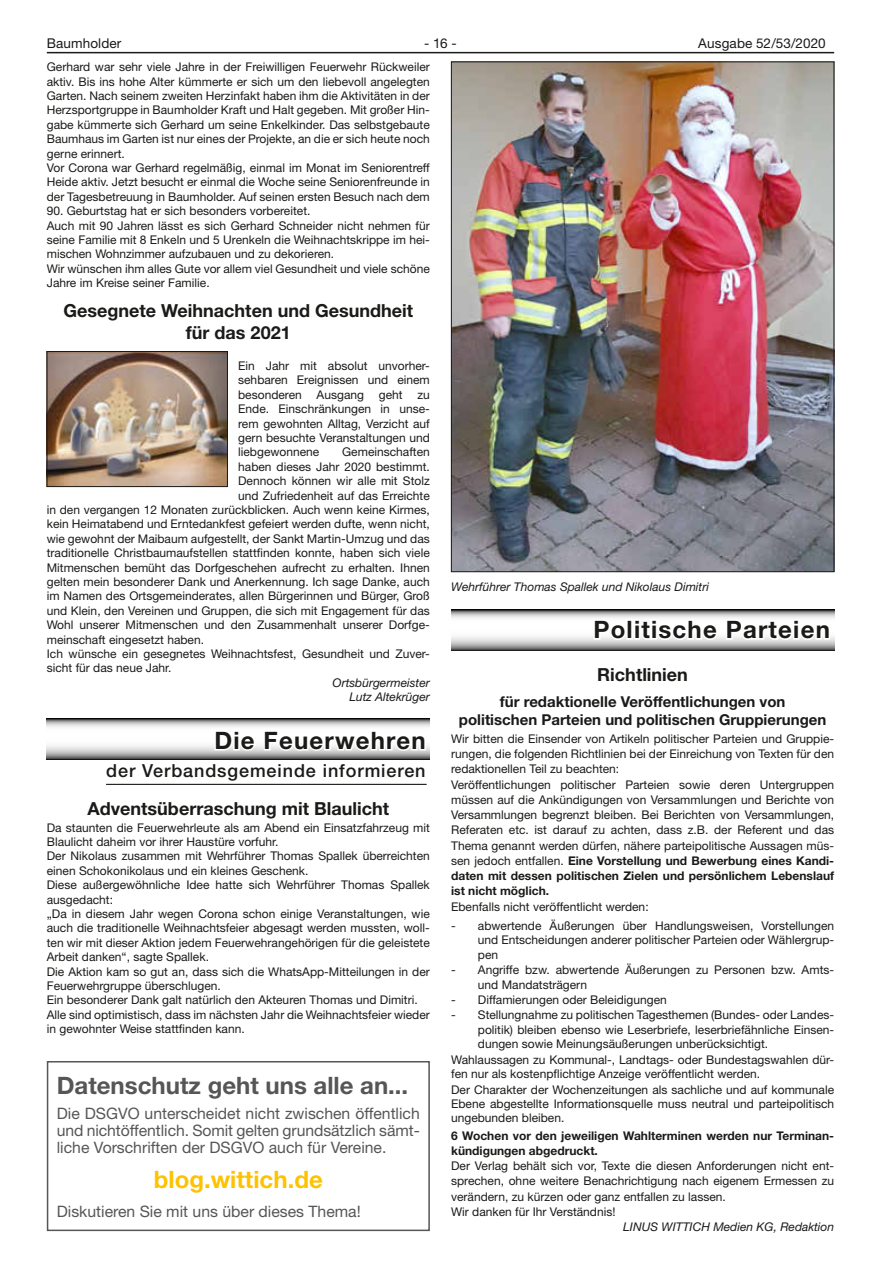
<style>
.page{position:relative;width:881px;height:1263px;background:#fff}
.page>*{position:absolute;margin:0;border:0;box-sizing:border-box;transform-origin:0 0}
.t1{font:700 24px "Helvetica Neue LT";color:#565655}
.t2{font:700 24px "Ysqwql Yyjksh Helvetica Neue";letter-spacing:.05em;color:#1a1a18}
.t3{font:700 24px "Helvetica Neue LT";color:#fdc300}
.t4{font:700 24px "Ycnsbc Yyjksh Helvetica Neue";letter-spacing:.05em;color:#1a1a18}
.t5{font:700 18px/21.6px "Helvetica Neue LT";color:#1a1a18;text-align:center}
.t6{font:500 18px "Xddfmw Dymqmn Helvetica Neue";letter-spacing:.05em;color:#1a1a18}
.t7{font:15.75px/17px "Helvetica Neue LT Roman 14";color:#565655;text-align:justify}
.t8{font:700 15px/18.9px "Helvetica Neue LT";color:#1a1a18;text-align:center}
.t9{font:13.5px "Helvetica Neue LT Roman 14";letter-spacing:.01em;color:#1a1a18}
.t10{font:12px/14.4px "Helvetica Neue LT Roman 14";color:#1a1a18}
.t11{font:700 12px/15.3px "Helvetica Neue LT";color:#1a1a18;text-align:justify}
.t12{font:italic 12px/14.4px "Helvetica Neue LT";color:#1a1a18;text-align:right}
.s1{font-family:"Helvetica Neue LT Roman 14";font-weight:400}
</style>
<div class="page">
<hr style="left:47px;top:52px;width:786px;height:1px;background:#1a1a18">
<img style="left:453px;top:64px;width:378px;height:506px">
<svg style="left:451px;top:637px;width:382px;height:13px;background:#a6a6a6"></svg>
<svg style="left:451px;top:610px;width:382px;height:8px;background:#adadad"></svg>
<svg style="left:592px;top:637px;width:35px;height:4px"></svg>
<svg style="left:638px;top:637px;width:193px;height:7px"></svg>
<img style="left:49px;top:353px;width:176px;height:132px">
<div style="left:47px;top:351px;width:180px;height:136px;border:1px solid #1a1a18"></div>
<svg style="left:47px;top:745px;width:382px;height:14px"></svg>
<svg style="left:47px;top:718px;width:382px;height:9px"></svg>
<svg style="left:106px;top:718px;width:321px;height:42px"></svg>
<hr style="left:106px;top:784px;width:320px;height:1px;background:#1a1a18">
<div style="left:47px;top:1061px;width:382px;height:170px;border:2px solid #565655"></div>
<p class="t9" style="left:47px;top:35px;width:76px">Baumholder</p>
<p class="t9" style="left:424px;top:35px;width:34px">- 16 -</p>
<p class="t9" style="left:698px;top:35px;width:129px">Ausgabe 52/53/2020</p>
<p class="t10" style="left:47px;top:60px;width:384px">Gerhard war sehr viele Jahre in der Freiwilligen Feuerwehr Rückweiler aktiv. Bis ins hohe Alter kümmerte er sich um den liebevoll angelegten Garten. Nach seinem zweiten Herzinfakt haben ihm die Aktivitäten in der Herzsportgruppe in Baumholder Kraft und Halt gegeben. Mit großer Hin&shy;gabe kümmerte sich Gerhard um seine Enkelkinder. Das selbstgebaute Baumhaus im Garten ist nur eines der Projekte, an die er sich heute noch gerne erinnert.<br>Vor Corona war Gerhard regelmäßig, einmal im Monat im Seniorentreff Heide aktiv. Jetzt besucht er einmal die Woche seine Seniorenfreunde in der Tagesbetreuung in Baumholder. Auf seinen ersten Besuch nach dem</p>
<p class="t10" style="left:47px;top:204px;width:384px">90. Geburtstag hat er sich besonders vorbereitet.<br>Auch mit 90 Jahren lässt es sich Gerhard Schneider nicht nehmen für seine Familie mit 8 Enkeln und 5 Urenkeln die Weihnachtskrippe im hei&shy;mischen Wohnzimmer aufzubauen und zu dekorieren.<br>Wir wünschen ihm alles Gute vor allem viel Gesundheit und viele schöne Jahre im Kreise seiner Familie.</p>
<h2 class="t5" style="left:63px;top:300px;width:351px">Gesegnete Weihnachten und Gesundheit für das 2021</h2>
<p class="t10" style="left:238px;top:358px;width:193px;text-align:justify">Ein Jahr mit absolut unvorher&shy;sehbaren Ereignissen und einem besonderen Ausgang geht zu Ende. Einschränkungen in unse&shy;rem gewohnten Alltag, Verzicht auf gern besuchte Veranstaltungen und liebgewonnene</p>
<p class="t10" style="left:342px;top:445px;width:89px">Gemeinschaften</p>
<p class="t10" style="left:238px;top:459px;width:193px">haben dieses Jahr 2020 bestimmt.</p>
<p class="t10" style="left:238px;top:473px;width:193px">Dennoch können wir alle mit Stolz</p>
<p class="t10" style="left:238px;top:488px;width:193px">und Zufriedenheit auf das Erreichte</p>
<p class="t10" style="left:47px;top:502px;width:384px">in den vergangen 12 Monaten zurückblicken. Auch wenn keine Kirmes,</p>
<p class="t10" style="left:47px;top:517px;width:384px">kein Heimatabend und Erntedankfest gefeiert werden dufte, wenn nicht,</p>
<p class="t10" style="left:47px;top:531px;width:384px">wie gewohnt der Maibaum aufgestellt, der Sankt Martin-Umzug und das</p>
<p class="t10" style="left:47px;top:545px;width:384px">traditionelle Christbaumaufstellen stattfinden konnte, haben sich viele</p>
<p class="t10" style="left:47px;top:560px;width:384px">Mitmenschen bemüht das Dorfgeschehen aufrecht zu erhalten. Ihnen</p>
<p class="t10" style="left:47px;top:574px;width:384px">gelten mein besonderer Dank und Anerkennung. Ich sage Danke, auch</p>
<p class="t10" style="left:47px;top:589px;width:384px">im Namen des Ortsgemeinderates, allen Bürgerinnen und Bürger, Groß</p>
<p class="t10" style="left:47px;top:603px;width:384px">und Klein, den Vereinen und Gruppen, die sich mit Engagement für das</p>
<p class="t10" style="left:47px;top:617px;width:384px">Wohl unserer Mitmenschen und den Zusammenhalt unserer Dorfge-</p>
<p class="t10" style="left:47px;top:632px;width:159px">meinschaft eingesetzt haben.</p>
<p class="t10" style="left:47px;top:646px;width:384px">Ich wünsche ein gesegnetes Weihnachtsfest, Gesundheit und Zuver-</p>
<p class="t10" style="left:47px;top:661px;width:126px">sicht für das neue Jahr.</p>
<p class="t12" style="left:332px;top:675px;width:99px">Ortsbürgermeister<br>Lutz Altekrüger</p>
<h1 class="t4" style="left:214px;top:725px;width:213px">Die Feuerwehren</h1>
<h2 class="t6" style="left:106px;top:760px;width:321px">der Verbandsgemeinde informieren</h2>
<h2 class="t5" style="left:87px;top:797px;width:303px">Adventsüberraschung mit Blaulicht</h2>
<p class="t10" style="left:47px;top:820px;width:384px">Da staunten die Feuerwehrleute als am Abend ein Einsatzfahrzeug mit Blaulicht daheim vor ihrer Haustüre vorfuhr.<br>Der Nikolaus zusammen mit Wehrführer Thomas Spallek überreichten einen Schokonikolaus und ein kleines Geschenk.<br>Diese außergewöhnliche Idee hatte sich Wehrführer Thomas Spallek ausgedacht:<br>„Da in diesem Jahr wegen Corona schon einige Veranstaltungen, wie auch die traditionelle Weihnachtsfeier abgesagt werden mussten, woll&shy;ten wir mit dieser Aktion jedem Feuerwehrangehörigen für die geleistete Arbeit danken“, sagte Spallek.<br>Die Aktion kam so gut an, dass sich die WhatsApp-Mitteilungen in der Feuerwehrgruppe überschlugen.<br>Ein besonderer Dank galt natürlich den Akteuren Thomas und Dimitri.<br>Alle sind optimistisch, dass im nächsten Jahr die Weihnachtsfeier wieder in gewohnter Weise stattfinden kann.</p>
<h1 class="t1" style="left:57px;top:1070px;width:353px">Datenschutz geht uns alle an...</h1>
<h3 class="t7" style="left:57px;top:1105px;width:364px">Die DSGVO unterscheidet nicht zwischen öffentlich und nichtöffentlich. Somit gelten grundsätzlich sämt&shy;liche Vorschriften der DSGVO auch für Vereine.</h3>
<h1 class="t3" style="left:154px;top:1164px;width:170px">blog.wittich.de</h1>
<h3 class="t7" style="left:57px;top:1203px;width:305px">Diskutieren Sie mit uns über dieses Thema!</h3>
<p class="t12" style="left:451px;top:580px;width:259px">Wehrführer Thomas Spallek und Nikolaus Dimitri</p>
<h1 class="t2" style="left:593px;top:615px;width:238px">Politische Parteien</h1>
<h2 class="t5" style="left:597px;top:664px;width:92px">Richtlinien</h2>
<p class="t8" style="left:458px;top:691px;width:369px">für redaktionelle Veröffentlichungen von politischen Parteien und politischen Gruppierungen</p>
<p class="t10" style="left:451px;top:731px;width:384px;line-height:15.3px">Wir bitten die Einsender von Artikeln politischer Parteien und Gruppie&shy;rungen, die folgenden Richtlinien bei der Einreichung von Texten für den redaktionellen Teil zu beachten:<br>Veröffentlichungen politischer Parteien sowie deren Untergruppen müssen auf die Ankündigungen von Versammlungen und Berichte von Versammlungen begrenzt bleiben. Bei Berichten von Versammlungen, Referaten etc. ist darauf zu achten, dass z.B. der Referent und das Thema genannt werden dürfen, nähere parteipolitische Aussagen müs-</p>
<p class="t11" style="left:451px;top:853px;width:384px"><span class="s1">sen jedoch entfallen.</span> Eine Vorstellung und Bewerbung eines Kandi&shy;daten mit dessen politischen Zielen und persönlichem Lebenslauf ist nicht möglich.</p>
<p class="t10" style="left:451px;top:899px;width:199px">Ebenfalls nicht veröffentlicht werden:</p>
<p class="t10" style="left:477px;top:918px;width:357px;text-align:justify;text-indent:-27px">- abwertende Äußerungen über Handlungsweisen, Vorstellungen und Entscheidungen anderer politischer Parteien oder Wählergrup&shy;pen</p>
<p class="t10" style="left:477px;top:962px;width:357px;text-indent:-27px">- Angriffe bzw. abwertende Äußerungen zu Personen bzw. Amts&shy;und Mandatsträgern</p>
<p class="t10" style="left:451px;top:992px;width:217px">- Diffamierungen oder Beleidigungen</p>
<p class="t10" style="left:451px;top:1008px;width:384px">- Stellungnahme zu politischen Tagesthemen (Bundes- oder Landes-</p>
<p class="t10" style="left:477px;top:1022px;width:357px">politik) bleiben ebenso wie Leserbriefe, leserbriefähnliche Einsen-</p>
<p class="t10" style="left:477px;top:1036px;width:292px">dungen sowie Meinungsäußerungen unberücksichtigt.</p>
<p class="t10" style="left:451px;top:1052px;width:384px">Wahlaussagen zu Kommunal-, Landtags- oder Bundestagswahlen dür-</p>
<p class="t10" style="left:451px;top:1066px;width:310px">fen nur als kostenpflichtige Anzeige veröffentlicht werden.</p>
<p class="t10" style="left:451px;top:1082px;width:384px">Der Charakter der Wochenzeitungen als sachliche und auf kommunale</p>
<p class="t10" style="left:451px;top:1096px;width:384px">Ebene abgestellte Informationsquelle muss neutral und parteipolitisch</p>
<p class="t10" style="left:451px;top:1111px;width:115px">ungebunden bleiben.</p>
<p class="t11" style="left:451px;top:1127px;width:384px">6 Wochen vor den jeweiligen Wahlterminen werden nur Terminan&shy;kündigungen abgedruckt.</p>
<p class="t10" style="left:451px;top:1158px;width:384px;line-height:15.3px">Der Verlag behält sich vor, Texte die diesen Anforderungen nicht ent&shy;sprechen, ohne weitere Benachrichtigung nach eigenem Ermessen zu verändern, zu kürzen oder ganz entfallen zu lassen.<br>Wir danken für Ihr Verständnis!</p>
<p class="t12" style="left:623px;top:1219px;width:212px">LINUS WITTICH Medien KG, Redaktion</p>
</div>
